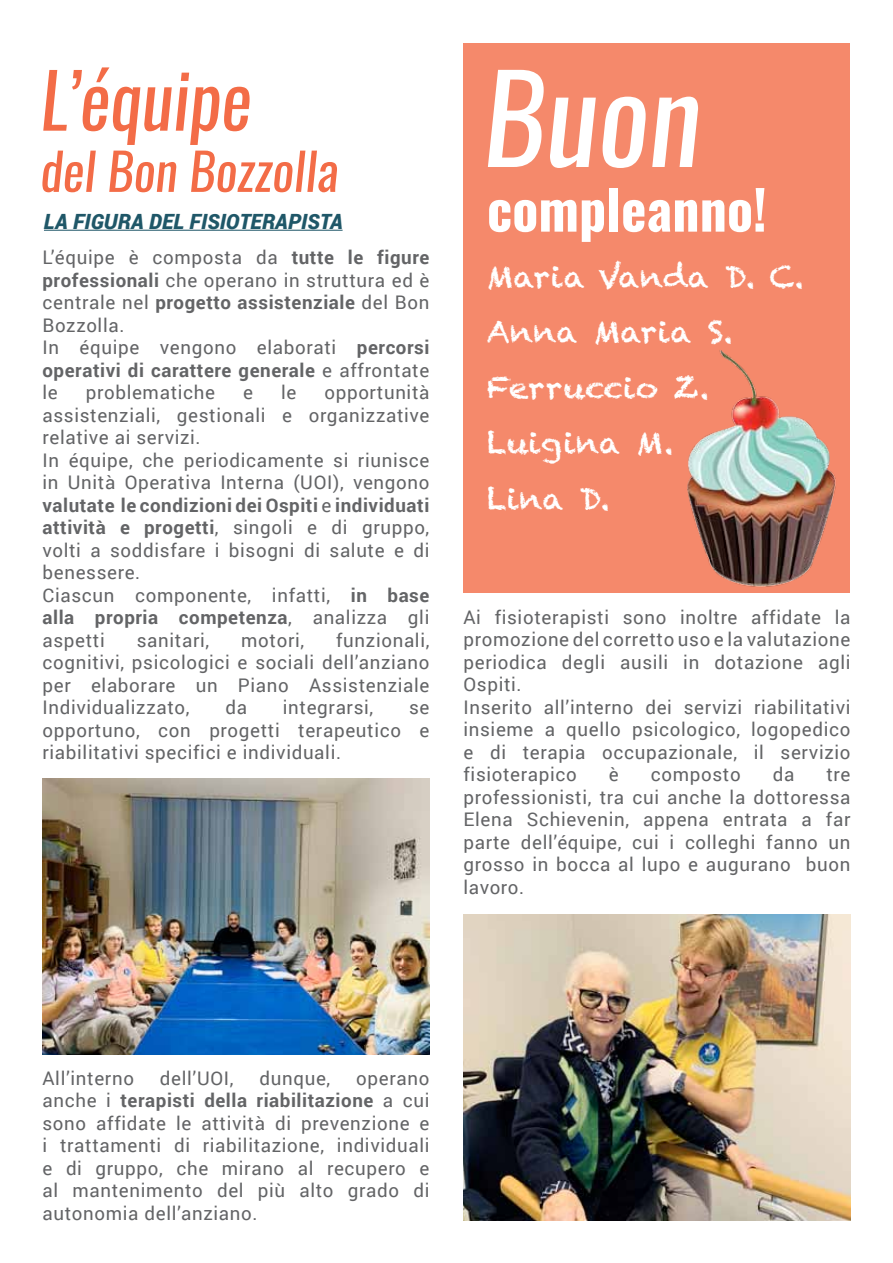
<style>
.page{position:relative;width:893px;height:1263px;background:#fff}
.page>*{position:absolute;margin:0;border:0;box-sizing:border-box;transform-origin:0 0}
.t1{font:italic 120px "Oswald";color:#fff}
.t2{font:italic 75px "Oswald";color:#f36c47;scale:.96 1}
.t3{font:700 54px "Oswald";color:#fff}
.t4{font:italic 51px "Oswald";color:#f36c47}
.t5{font:30px/55.5px "Chalkduster";color:#fff;scale:1.05 1}
.t6{font:italic 900 21px "Roboto";letter-spacing:.01em;color:#1f5768}
.t7{font:18.75px/22.5px "Roboto";letter-spacing:.035em;color:#636466;text-align:justify}
.s1{font-weight:700}
</style>
<div class="page">
<div style="left:463px;top:44px;width:387px;height:549px;background:#f5896b"></div>
<img style="left:687px;top:350px;width:149px;height:237px">
<hr style="left:44px;top:230px;width:299px;height:1px;background:#1f5768">
<img style="left:43px;top:778px;width:386px;height:276px">
<img style="left:464px;top:914px;width:387px;height:306px">
<h2 class="t2" style="left:40px;top:48px;width:221px">L’équipe</h2>
<h3 class="t4" style="left:40px;top:136px;width:300px">del Bon Bozzolla</h3>
<p class="t6" style="left:44px;top:206px;width:300px">LA FIGURA DEL FISIOTERAPISTA</p>
<p class="t7" style="left:43px;top:246px;width:388px;text-align:left">L’équipe è composta da <span class="s1">tutte le figure professionali</span> che operano in struttura ed è centrale nel <span class="s1">progetto assistenziale</span> del Bon<br>Bozzolla.<br>In équipe vengono elaborati <span class="s1">percorsi operativi di carattere generale</span> e affrontate le</p>
<p class="t7" style="left:43px;top:381px;width:388px;text-align:left;text-indent:282px">opportunità assistenziali, gestionali e organizzative relative ai servizi.<br>In équipe, che periodicamente si riunisce in Unità Operativa Interna (UOI), vengono <span class="s1">valutate le condizioni dei Ospiti</span> e <span class="s1">individuati attività e progetti</span>, singoli e di gruppo, volti a soddisfare i bisogni di salute e di benessere.<br>Ciascun componente, infatti, <span class="s1">in base alla propria competenza</span>, analizza gli aspetti</p>
<p class="t7" style="left:86px;top:381px;width:131px">problematiche</p>
<p class="t7" style="left:243px;top:381px;width:11px">e</p>
<p class="t7" style="left:281px;top:381px;width:17px">le</p>
<p class="t7" style="left:43px;top:628px;width:388px;text-indent:294px">funzionali, cognitivi, psicologici e sociali dell’anziano per elaborare un Piano Assistenziale Individualizzato,</p>
<p class="t7" style="left:137px;top:628px;width:74px">sanitari,</p>
<p class="t7" style="left:241px;top:628px;width:64px">motori,</p>
<p class="t7" style="left:225px;top:696px;width:23px">da</p>
<p class="t7" style="left:283px;top:696px;width:92px">integrarsi,</p>
<p class="t7" style="left:43px;top:696px;width:388px;text-indent:367px">se opportuno, con progetti terapeutico e riabilitativi specifici e individuali.</p>
<h1 class="t1" style="left:483px;top:35px;width:219px">Buon</h1>
<h3 class="t3" style="left:487px;top:172px;width:281px">compleanno!</h3>
<h3 class="t5" style="left:487px;top:248px;width:303px">Maria Vanda D. C.<br>Anna Maria S.<br>Ferruccio Z.<br>Luigina M.<br>Lina D.</h3>
<p class="t7" style="left:463px;top:605px;width:388px;text-align:left">Ai fisioterapisti sono inoltre affidate la promozione del corretto uso e la valutazione periodica degli ausili in dotazione agli Ospiti.<br>Inserito all’interno dei servizi riabilitativi insieme a quello psicologico, logopedico e di terapia occupazionale, il servizio fisioterapico</p>
<p class="t7" style="left:609px;top:762px;width:11px">è</p>
<p class="t7" style="left:651px;top:762px;width:91px">composto</p>
<p class="t7" style="left:773px;top:762px;width:23px">da</p>
<p class="t7" style="left:463px;top:762px;width:388px;text-indent:363px">tre professionisti, tra cui anche la dottoressa Elena Schievenin, appena entrata a far parte dell’équipe, cui i colleghi fanno un grosso in bocca al lupo e augurano buon lavoro.</p>
<p class="t7" style="left:43px;top:1066px;width:93px">All’interno</p>
<p class="t7" style="left:160px;top:1066px;width:75px">dell’UOI,</p>
<p class="t7" style="left:259px;top:1066px;width:72px">dunque,</p>
<p class="t7" style="left:43px;top:1066px;width:388px;text-indent:314px">operano anche i <span class="s1">terapisti della riabilitazione</span> a cui sono affidate le attività di prevenzione e i trattamenti di riabilitazione, individuali e di gruppo, che mirano al recupero e al mantenimento del più alto grado di autonomia dell’anziano.</p>
</div>
